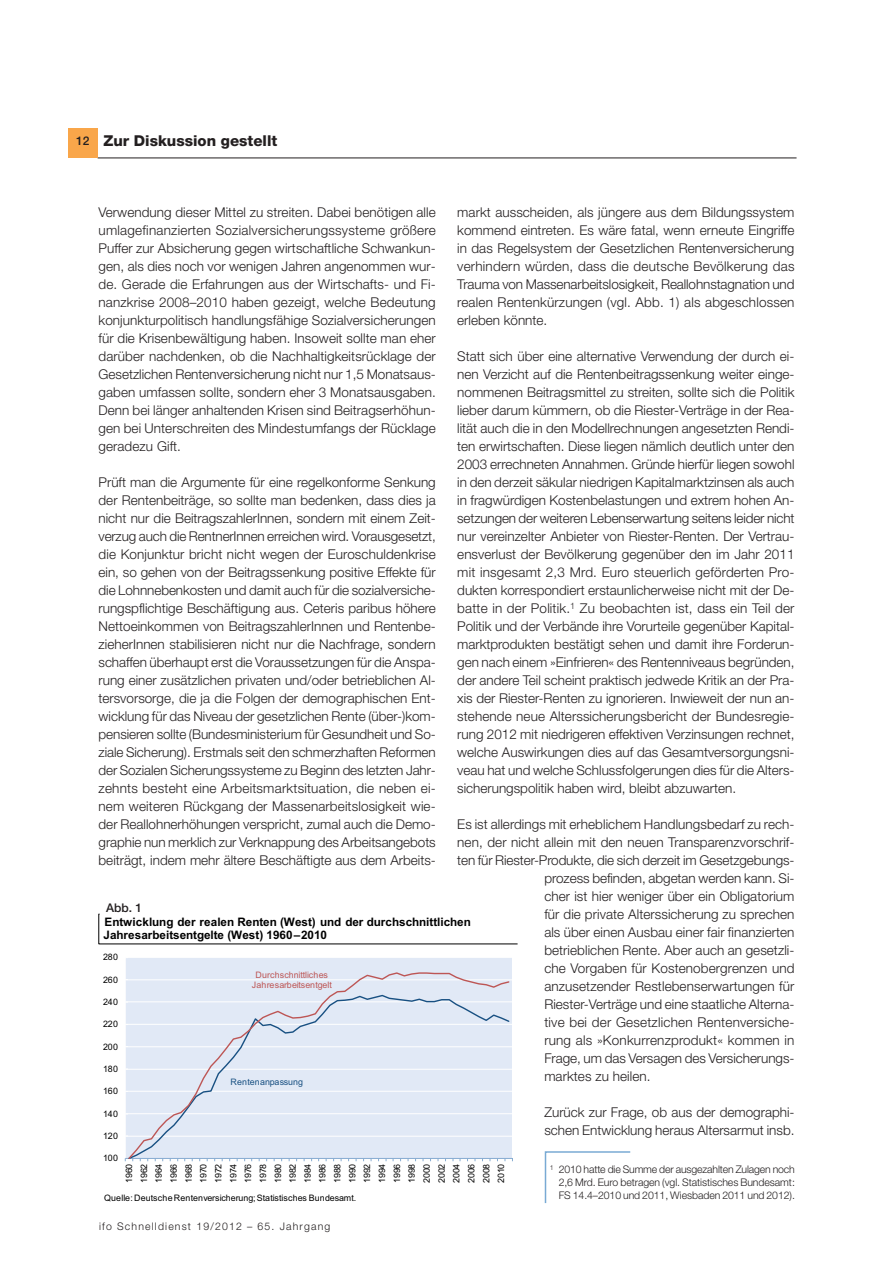
<style>
.page{position:relative;width:893px;height:1263px;background:#fff}
.page>*{position:absolute;margin:0;border:0;box-sizing:border-box;transform-origin:0 0}
.t1{font:800 15px "Helvetica Neue LT Std";color:#231f20}
.t2{font:300 13.5px/18px "Helvetica Neue LT Std";letter-spacing:.005em;color:#231f20;text-align:justify}
.t3{font:500 12px "Helvetica Neue LT Std";color:#231f20}
.t4{font:700 11.7px/13.5px "Arial";color:#000001}
.t5{font:300 10.5px/12.8px "Helvetica Neue LT Std";letter-spacing:-.005em;color:#231f20;text-align:justify}
.t6{font:300 10.5px "Helvetica Neue LT Std";letter-spacing:.11em;color:#231f20}
.t7{font:8.85px/14.9px "Arial";letter-spacing:-.01em;color:#000001;text-align:justify}
.t8{font:8.85px "Arial";letter-spacing:.015em;color:#000001}
.t9{font:8.85px/9.9px "Arial";letter-spacing:-.01em;color:#bd5655;text-align:center}
.t10{font:8.85px "Arial";letter-spacing:.02em;color:#185082}
</style>
<div class="page">
<hr style="left:98px;top:158px;width:698px;height:1px;background:#231f20">
<div style="left:68px;top:128px;width:30px;height:29px;background:#f9a64a"></div>
<svg style="left:125px;top:958px;width:388px;height:204px"></svg>
<svg style="left:127px;top:972px;width:383px;height:187px;background:#dfe7f3"></svg>
<svg style="left:98px;top:913px;width:420px;height:31px"></svg>
<svg style="left:544px;top:1151px;width:87px;height:53px"></svg>
<p class="t3" style="left:76px;top:134px;width:15px">12</p>
<p class="t1" style="left:103px;top:136px;width:175px">Zur Diskussion gestellt</p>
<p class="t2" style="left:457px;top:204px;width:339px">markt ausscheiden, als jüngere aus dem Bildungssystem kommend eintreten. Es wäre fatal, wenn erneute Eingriffe in das Regelsystem der Gesetzlichen Rentenversicherung verhindern würden, dass die deutsche Bevölkerung das Trauma von Massenarbeitslosigkeit, Reallohnstagnation und realen Rentenkürzungen (vgl. Abb. 1) als abgeschlossen erleben könnte.</p>
<p class="t2" style="left:457px;top:348px;width:339px">Statt sich über eine alternative Verwendung der durch ei&shy;nen Verzicht auf die Rentenbeitragssenkung weiter einge&shy;nommenen Beitragsmittel zu streiten, sollte sich die Politik lieber darum kümmern, ob die Riester-Verträge in der Rea&shy;lität auch die in den Modellrechnungen angesetzten Rendi&shy;ten erwirtschaften. Diese liegen nämlich deutlich unter den 2003 errechneten Annahmen. Gründe hierfür liegen sowohl in den derzeit säkular niedrigen Kapitalmarktzinsen als auch in fragwürdigen Kostenbelastungen und extrem hohen An&shy;setzungen der weiteren Lebenserwartung seitens leider nicht nur vereinzelter Anbieter von Riester-Renten. Der Vertrau&shy;ensverlust der Bevölkerung gegenüber den im Jahr 2011 mit insgesamt 2,3 Mrd. Euro steuerlich geförderten Pro&shy;dukten korrespondiert erstaunlicherweise nicht mit der De&shy;batte in der Politik.<sup>1</sup> Zu beobachten ist, dass ein Teil der Politik und der Verbände ihre Vorurteile gegenüber Kapital&shy;marktprodukten bestätigt sehen und damit ihre Forderun&shy;gen nach einem »Einfrieren« des Rentenniveaus begründen, der andere Teil scheint praktisch jedwede Kritik an der Pra&shy;xis der Riester-Renten zu ignorieren. Inwieweit der nun an&shy;stehende neue Alterssicherungsbericht der Bundesregie&shy;rung 2012 mit niedrigeren effektiven Verzinsungen rechnet, welche Auswirkungen dies auf das Gesamtversorgungsni&shy;veau hat und welche Schlussfolgerungen dies für die Alters&shy;sicherungspolitik haben wird, bleibt abzuwarten.</p>
<p class="t2" style="left:457px;top:816px;width:339px">Es ist allerdings mit erheblichem Handlungsbedarf zu rech-</p>
<p class="t2" style="left:457px;top:834px;width:339px">nen, der nicht allein mit den neuen Transparenzvorschrif-</p>
<p class="t2" style="left:457px;top:852px;width:339px">ten für Riester-Produkte, die sich derzeit im Gesetzgebungs-</p>
<p class="t2" style="left:544px;top:870px;width:252px">prozess befinden, abgetan werden kann. Si-</p>
<p class="t2" style="left:544px;top:888px;width:252px">cher ist hier weniger über ein Obligatorium</p>
<p class="t2" style="left:544px;top:906px;width:252px">für die private Alterssicherung zu sprechen</p>
<p class="t2" style="left:544px;top:924px;width:252px">als über einen Ausbau einer fair finanzierten</p>
<p class="t2" style="left:544px;top:942px;width:252px">betrieblichen Rente. Aber auch an gesetzli-</p>
<p class="t2" style="left:544px;top:960px;width:252px">che Vorgaben für Kostenobergrenzen und</p>
<p class="t2" style="left:544px;top:978px;width:252px">anzusetzender Restlebenserwartungen für</p>
<p class="t2" style="left:544px;top:996px;width:252px">Riester-Verträge und eine staatliche Alterna-</p>
<p class="t2" style="left:544px;top:1014px;width:252px">tive bei der Gesetzlichen Rentenversiche-</p>
<p class="t2" style="left:544px;top:1032px;width:252px">rung als »Konkurrenzprodukt« kommen in</p>
<p class="t2" style="left:544px;top:1050px;width:252px">Frage, um das Versagen des Versicherungs-</p>
<p class="t2" style="left:544px;top:1068px;width:108px">marktes zu heilen.</p>
<p class="t2" style="left:544px;top:1104px;width:252px">Zurück zur Frage, ob aus der demographi&shy;schen Entwicklung heraus Altersarmut insb.</p>
<p class="t2" style="left:99px;top:205px;width:339px">Verwendung dieser Mittel zu streiten. Dabei benötigen alle umlagefinanzierten Sozialversicherungssysteme größere Puffer zur Absicherung gegen wirtschaftliche Schwankun&shy;gen, als dies noch vor wenigen Jahren angenommen wur&shy;de. Gerade die Erfahrungen aus der Wirtschafts- und Fi&shy;nanzkrise 2008–2010 haben gezeigt, welche Bedeutung konjunkturpolitisch handlungsfähige Sozialversicherungen für die Krisenbewältigung haben. Insoweit sollte man eher darüber nachdenken, ob die Nachhaltigkeitsrücklage der Gesetzlichen Rentenversicherung nicht nur 1,5 Monatsaus&shy;gaben umfassen sollte, sondern eher 3 Monatsausgaben.<br>Denn bei länger anhaltenden Krisen sind Beitragserhöhun&shy;gen bei Unterschreiten des Mindestumfangs der Rücklage geradezu Gift.</p>
<p class="t2" style="left:99px;top:475px;width:339px">Prüft man die Argumente für eine regelkonforme Senkung der Rentenbeiträge, so sollte man bedenken, dass dies ja nicht nur die BeitragszahlerInnen, sondern mit einem Zeit&shy;verzug auch die RentnerInnen erreichen wird. Vorausgesetzt, die Konjunktur bricht nicht wegen der Euroschuldenkrise ein, so gehen von der Beitragssenkung positive Effekte für die Lohnnebenkosten und damit auch für die sozialversiche&shy;rungspflichtige Beschäftigung aus. Ceteris paribus höhere Nettoeinkommen von BeitragszahlerInnen und Rentenbe&shy;zieherInnen stabilisieren nicht nur die Nachfrage, sondern schaffen überhaupt erst die Voraussetzungen für die Anspa&shy;rung einer zusätzlichen privaten und/oder betrieblichen Al&shy;tersvorsorge, die ja die Folgen der demographischen Ent&shy;wicklung für das Niveau der gesetzlichen Rente (über-)kom&shy;pensieren sollte (Bundesministerium für Gesundheit und So&shy;ziale Sicherung). Erstmals seit den schmerzhaften Reformen der Sozialen Sicherungssysteme zu Beginn des letzten Jahr&shy;zehnts besteht eine Arbeitsmarktsituation, die neben ei&shy;nem weiteren Rückgang der Massenarbeitslosigkeit wie&shy;der Reallohnerhöhungen verspricht, zumal auch die Demo&shy;graphie nun merklich zur Verknappung des Arbeitsangebots beiträgt, indem mehr ältere Beschäftigte aus dem Arbeits-</p>
<p class="t3" style="left:106px;top:901px;width:37px">Abb. 1</p>
<p class="t4" style="left:103px;top:916px;width:369px">Entwicklung der realen Renten (West) und der durchschnittlichen<br>Jahresarbeitsentgelte (West) 1960–2010</p>
<p class="t7" style="left:103px;top:951px;width:16px">280</p>
<p class="t9" style="left:252px;top:971px;width:82px">Durchschnittliches<br>Jahresarbeitsentgelt</p>
<p class="t7" style="left:103px;top:973px;width:16px">260</p>
<p class="t7" style="left:103px;top:995px;width:16px">240</p>
<p class="t7" style="left:103px;top:1018px;width:16px">220</p>
<p class="t7" style="left:103px;top:1040px;width:16px">200</p>
<p class="t7" style="left:103px;top:1062px;width:16px">180</p>
<p class="t10" style="left:231px;top:1079px;width:74px">Rentenanpassung</p>
<p class="t7" style="left:103px;top:1085px;width:16px">160</p>
<p class="t7" style="left:103px;top:1107px;width:16px">140</p>
<p class="t7" style="left:103px;top:1129px;width:16px">120</p>
<p class="t7" style="left:103px;top:1152px;width:16px">100</p>
<p class="t7" style="left:123px;top:1183px;width:21px;rotate:-90deg">1960<br>1962<br>1964<br>1966<br>1968<br>1970<br>1972<br>1974<br>1976<br>1978<br>1980<br>1982<br>1984<br>1986<br>1988<br>1990<br>1992<br>1994<br>1996<br>1998<br>2000<br>2002<br>2004<br>2006<br>2008<br>2010</p>
<p class="t8" style="left:104px;top:1194px;width:253px">Quelle: Deutsche Rentenversicherung; Statistisches Bundesamt.</p>
<p class="t6" style="left:99px;top:1223px;width:233px">ifo Schnelldienst 19/2012 – 65. Jahrgang</p>
<p class="t5" style="left:559px;top:1164px;width:238px;text-indent:-9px"><sup>1</sup> 2010 hatte die Summe der ausgezahlten Zulagen noch 2,6 Mrd. Euro betragen (vgl. Statistisches Bundesamt:<br>FS 14.4–2010 und 2011, Wiesbaden 2011 und 2012).</p>
</div>
